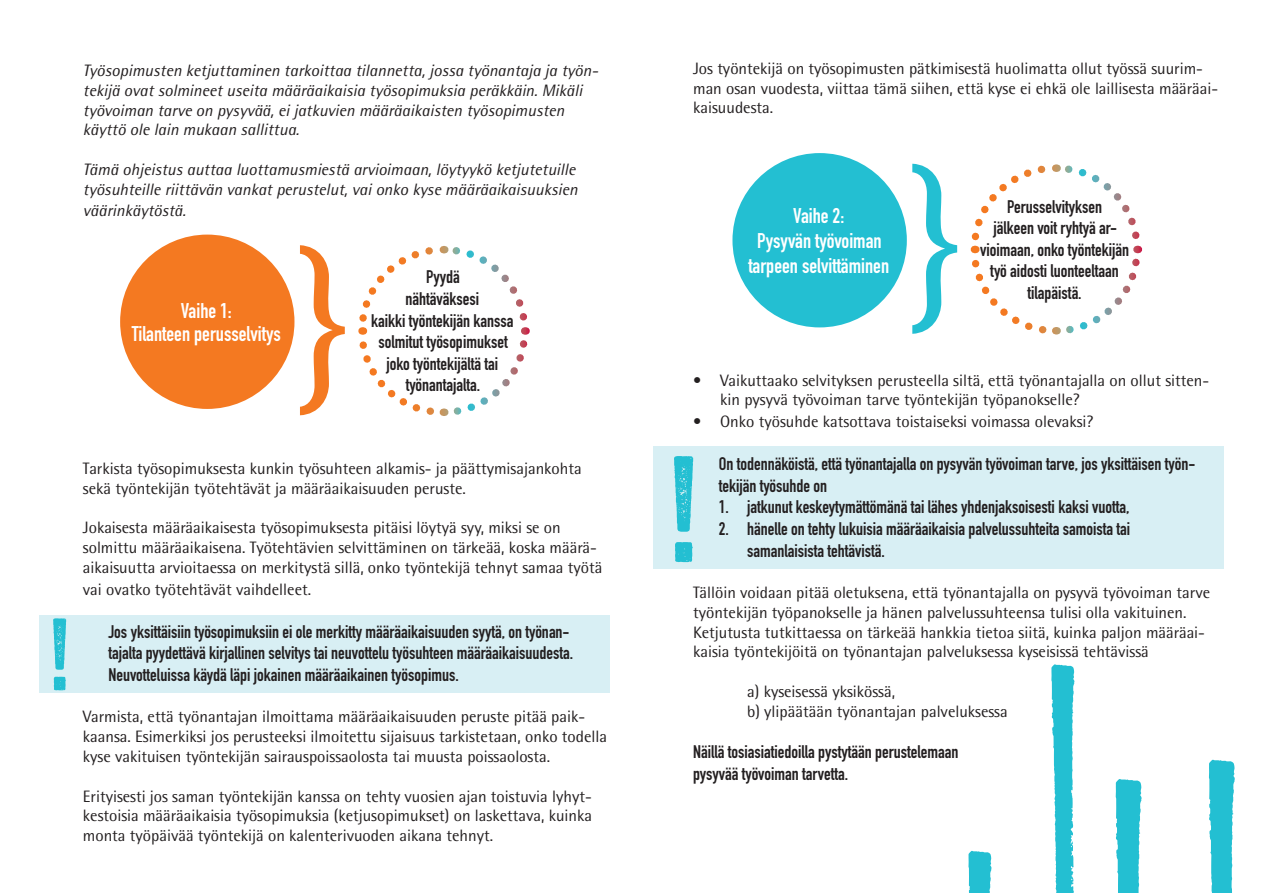
<style>
.page{position:relative;width:1263px;height:893px;background:#fff}
.page>*{position:absolute;margin:0;border:0;box-sizing:border-box;transform-origin:0 0}
.Otsikko_3{font:21px/25.2px "DIN Engschrift Std";color:#fff;text-align:center}
.t1{font:18px/21.6px "DIN Engschrift Std";color:#231f20}
.t2{font:16.5px/19.8px "Rotis Semi Sans Std";color:#231f20}
.t3{font:italic 16.5px/19.8px "Rotis Semi Sans Std";color:#231f20}
</style>
<div class="page">
<div style="left:653px;top:446px;width:571px;height:123px;background:#d8eff4"></div>
<div style="left:39px;top:615px;width:570px;height:77px;background:#d8eff4"></div>
<div style="left:120px;top:235px;width:174px;height:174px;background:#f47921;border-radius:50%"></div>
<svg style="left:300px;top:245px;width:45px;height:170px"></svg>
<svg style="left:358px;top:246px;width:172px;height:170px"></svg>
<div style="left:732px;top:153px;width:175px;height:174px;background:#23bfd2;border-radius:50%"></div>
<svg style="left:912px;top:164px;width:45px;height:170px"></svg>
<svg style="left:970px;top:164px;width:173px;height:171px"></svg>
<svg style="left:968px;top:851px;width:24px;height:42px"></svg>
<svg style="left:1116px;top:779px;width:26px;height:114px;background:#41c7d8"></svg>
<svg style="left:1051px;top:664px;width:24px;height:229px"></svg>
<svg style="left:1209px;top:760px;width:26px;height:133px;background:#43c8d8"></svg>
<svg style="left:53px;top:618px;width:13px;height:72px"></svg>
<svg style="left:674px;top:456px;width:19px;height:106px"></svg>
<p class="t3" style="left:83px;top:61px;width:517px">Työsopimusten ketjuttaminen tarkoittaa tilannetta, jossa työnantaja ja työn&shy;tekijä ovat solmineet useita määräaikaisia työsopimuksia peräkkäin. Mikäli työvoiman tarve on pysyvää, ei jatkuvien määräaikaisten työsopimusten käyttö ole lain mukaan sallittua.</p>
<p class="t3" style="left:83px;top:160px;width:496px">Tämä ohjeistus auttaa luottamusmiestä arvioimaan, löytyykö ketjutetuille työsuhteille riittävän vankat perustelut, vai onko kyse määräaikaisuuksien</p>
<p class="t3" style="left:83px;top:201px;width:104px">väärinkäytöstä.</p>
<p class="Otsikko_3" style="left:132px;top:299px;width:151px;line-height:22.6px">Vaihe 1:<br>Tilanteen perusselvitys</p>
<p class="t1" style="left:371px;top:266px;width:144px;text-align:center">Pyydä<br>nähtäväksesi<br>kaikki työntekijän kanssa solmitut työsopimukset joko työntekijältä tai työnantajalta.</p>
<p class="t2" style="left:83px;top:458px;width:500px">Tarkista työsopimuksesta kunkin työsuhteen alkamis- ja päättymisajankohta sekä työntekijän työtehtävät ja määräaikaisuuden peruste.</p>
<p class="t2" style="left:83px;top:518px;width:521px">Jokaisesta määräaikaisesta työsopimuksesta pitäisi löytyä syy, miksi se on solmittu määräaikaisena. Työtehtävien selvittäminen on tärkeää, koska määrä&shy;aikaisuutta arvioitaessa on merkitystä sillä, onko työntekijä tehnyt samaa työtä</p>
<p class="t2" style="left:83px;top:579px;width:230px">vai ovatko työtehtävät vaihdelleet.</p>
<p class="t1" style="left:108px;top:621px;width:466px">Jos yksittäisiin työsopimuksiin ei ole merkitty määräaikaisuuden syytä, on työnan&shy;tajalta pyydettävä kirjallinen selvitys tai neuvottelu työsuhteen määräaikaisuudesta.<br>Neuvotteluissa käydä läpi jokainen määräaikainen työsopimus.</p>
<p class="t2" style="left:83px;top:707px;width:526px">Varmista, että työnantajan ilmoittama määräaikaisuuden peruste pitää paik&shy;kaansa. Esimerkiksi jos perusteeksi ilmoitettu sijaisuus tarkistetaan, onko todella kyse vakituisen työntekijän sairauspoissaolosta tai muusta poissaolosta.</p>
<p class="t2" style="left:83px;top:786px;width:511px;text-align:justify">Erityisesti jos saman työntekijän kanssa on tehty vuosien ajan toistuvia lyhyt&shy;kestoisia määräaikaisia työsopimuksia (ketjusopimukset) on laskettava, kuinka monta työpäivää työntekijä on kalenterivuoden aikana tehnyt.</p>
<p class="t2" style="left:693px;top:58px;width:526px">Jos työntekijä on työsopimusten pätkimisestä huolimatta ollut työssä suurim&shy;man osan vuodesta, viittaa tämä siihen, että kyse ei ehkä ole laillisesta määräai&shy;kaisuudesta.</p>
<p class="Otsikko_3" style="left:748px;top:203px;width:142px">Vaihe 2:<br>Pysyvän työvoiman tarpeen selvittäminen</p>
<p class="t1" style="left:980px;top:196px;width:151px;text-align:center">Perusselvityksen<br>jälkeen voit ryhtyä ar&shy;vioimaan, onko työntekijän työ aidosti luonteeltaan tilapäistä.</p>
<p class="t2" style="left:720px;top:370px;width:490px;text-indent:-27px">• Vaikuttaako selvityksen perusteella siltä, että työnantajalla on ollut sitten&shy;kin pysyvä työvoiman tarve työntekijän työpanokselle?</p>
<p class="t2" style="left:693px;top:412px;width:402px">• Onko työsuhde katsottava toistaiseksi voimassa olevaksi?</p>
<p class="t1" style="left:719px;top:453px;width:478px">On todennäköistä, että työnantajalla on pysyvän työvoiman tarve, jos yksittäisen työn&shy;tekijän työsuhde on</p>
<p class="t1" style="left:719px;top:496px;width:412px">1. jatkunut keskeytymättömänä tai lähes yhdenjaksoisesti kaksi vuotta,</p>
<p class="t1" style="left:747px;top:518px;width:384px;text-indent:-28px">2. hänelle on tehty lukuisia määräaikaisia palvelussuhteita samoista tai samanlaisista tehtävistä.</p>
<p class="t2" style="left:693px;top:583px;width:518px">Tällöin voidaan pitää oletuksena, että työnantajalla on pysyvä työvoiman tarve työntekijän työpanokselle ja hänen palvelussuhteensa tulisi olla vakituinen.<br>Ketjutusta tutkittaessa on tärkeää hankkia tietoa siitä, kuinka paljon määräai&shy;kaisia työntekijöitä on työnantajan palveluksessa kyseisissä tehtävissä</p>
<p class="t2" style="left:747px;top:682px;width:149px">a) kyseisessä yksikössä,</p>
<p class="t2" style="left:747px;top:701px;width:262px">b) ylipäätään työnantajan palveluksessa</p>
<p class="t1" style="left:693px;top:741px;width:267px">Näillä tosiasiatiedoilla pystytään perustelemaan pysyvää työvoiman tarvetta.</p>
</div>
